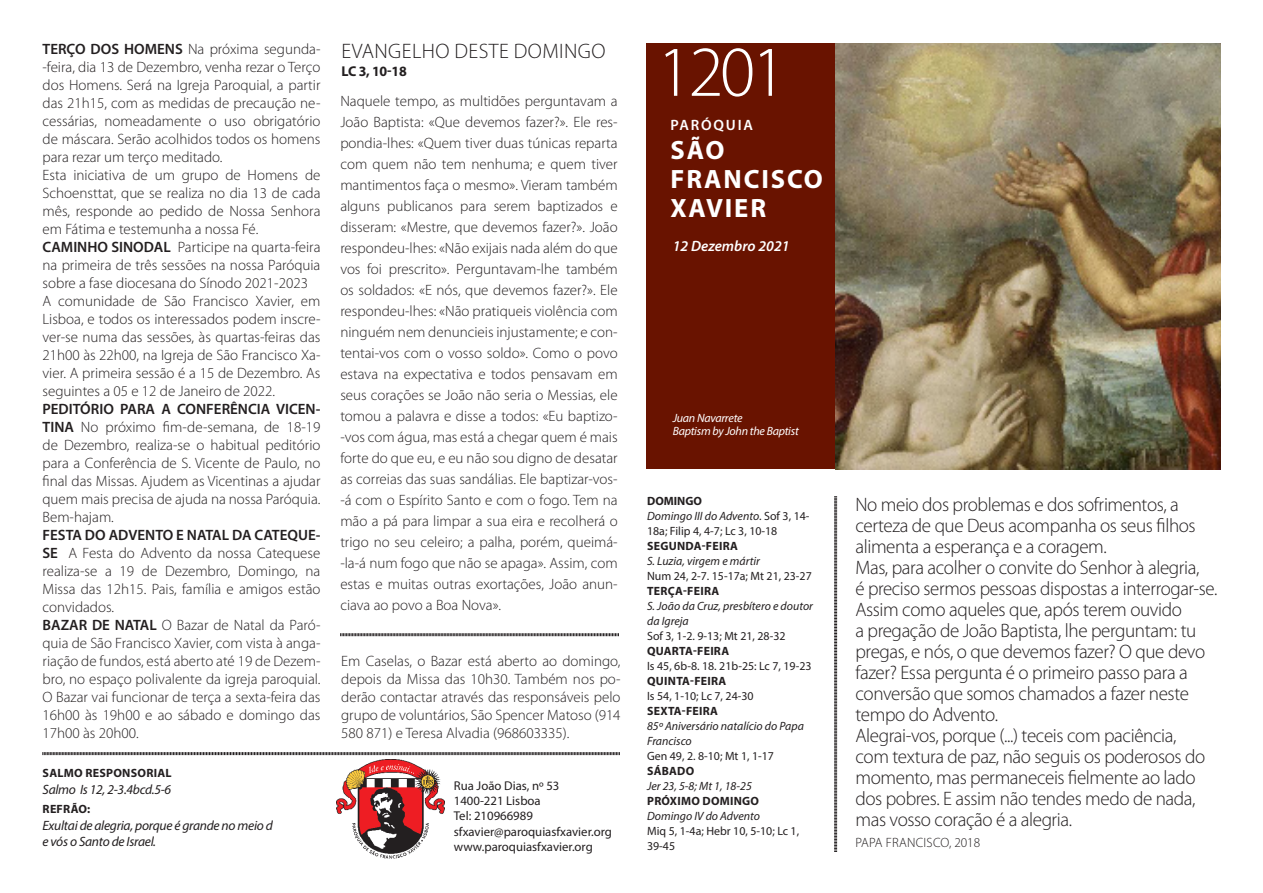
<style>
.page{position:relative;width:1263px;height:893px;background:#fff}
.page>*{position:absolute;margin:0;border:0;box-sizing:border-box;transform-origin:0 0}
.t1{font:300 72px "Myriad Pro";color:#fff}
.t2{font:700 26.55px "Myriad Pro";letter-spacing:.07em;color:#fff}
.t3{font:300 21px "Myriad Pro";letter-spacing:.02em;color:#231f20}
.t4{font:300 19.5px/21px "Myriad Pro";letter-spacing:-.02em;color:#231f20}
.t5{font:300 15px/18px "Myriad Pro";color:#231f20;text-align:justify}
.t6{font:italic 600 15px "Myriad Pro";color:#fff}
.t7{font:600 15px "Myriad Pro";letter-spacing:.12em;color:#fff}
.t8{font:700 14.25px "Myriad Pro";color:#231f20}
.t9{font:italic 13.5px/16.5px "Myriad Pro";letter-spacing:-.02em;color:#231f20}
.t10{font:300 13.5px "Myriad Pro";letter-spacing:.02em;color:#231f20}
.t11{font:12.75px "Myriad Pro";color:#231f20}
.t12{font:12px/15px "Myriad Pro";color:#231f20}
.t13{font:italic 12px/15px "Myriad Pro";color:#231f20}
.t14{font:700 12px "Myriad Pro";letter-spacing:.02em;color:#231f20}
.t15{font:italic 12px "Myriad Pro";letter-spacing:-.02em;color:#fff}
.t16{font:700 12px "Myriad Pro";color:#231f20}
.s1{font-weight:600}
.s2{font-style:italic}
</style>
<div class="page">
<svg style="left:42px;top:752px;width:578px;height:4px"></svg>
<svg style="left:340px;top:633px;width:279px;height:3px"></svg>
<img style="left:337px;top:759px;width:107px;height:100px">
<div style="left:646px;top:44px;width:574px;height:425px;background:#691300"></div>
<img style="left:836px;top:44px;width:384px;height:425px">
<svg style="left:834px;top:496px;width:4px;height:356px"></svg>
<p class="t5" style="left:43px;top:40px;width:279px"><span class="s1">TERÇO DOS HOMENS</span> Na próxima segunda--feira, dia 13 de Dezembro, venha rezar o Terço dos Homens. Será na Igreja Paroquial, a partir das 21h15, com as medidas de precaução ne&shy;cessárias, nomeadamente o uso obrigatório de máscara. Serão acolhidos todos os homens para rezar um terço meditado.</p>
<p class="t5" style="left:43px;top:166px;width:279px">Esta iniciativa de um grupo de Homens de Schoensttat, que se realiza no dia 13 de cada mês, responde ao pedido de Nossa Senhora em Fátima e testemunha a nossa Fé.</p>
<p class="t5" style="left:43px;top:238px;width:279px"><span class="s1">CAMINHO SINODAL</span> Participe na quarta-feira na primeira de três sessões na nossa Paróquia sobre a fase diocesana do Sínodo 2021-2023</p>
<p class="t5" style="left:43px;top:292px;width:279px">A comunidade de São Francisco Xavier, em Lisboa, e todos os interessados podem inscre&shy;ver-se numa das sessões, às quartas-feiras das 21h00 às 22h00, na Igreja de São Francisco Xa&shy;vier. A primeira sessão é a 15 de Dezembro. As seguintes a 05 e 12 de Janeiro de 2022.</p>
<p class="t5" style="left:43px;top:400px;width:279px"><span class="s1">PEDITÓRIO PARA A CONFERÊNCIA VICEN-TINA</span> No próximo fim-de-semana, de 18-19 de Dezembro, realiza-se o habitual peditório para a Conferência de S. Vicente de Paulo, no final das Missas. Ajudem as Vicentinas a ajudar quem mais precisa de ajuda na nossa Paróquia.<br>Bem-hajam.</p>
<p class="t5" style="left:43px;top:526px;width:279px"><span class="s1">FESTA DO ADVENTO E NATAL DA CATEQUE-SE</span> A Festa do Advento da nossa Catequese realiza-se a 19 de Dezembro, Domingo, na Missa das 12h15. Pais, família e amigos estão convidados.</p>
<p class="t5" style="left:43px;top:616px;width:279px"><span class="s1">BAZAR DE NATAL</span> O Bazar de Natal da Paró&shy;quia de São Francisco Xavier, com vista à anga&shy;riação de fundos, está aberto até 19 de Dezem&shy;bro, no espaço polivalente da igreja paroquial.<br>O Bazar vai funcionar de terça a sexta-feira das 16h00 às 19h00 e ao sábado e domingo das 17h00 às 20h00.</p>
<p class="t14" style="left:43px;top:765px;width:130px">SALMO RESPONSORIAL</p>
<p class="t9" style="left:43px;top:781px;width:130px">Salmo Is 12, 2-3.4bcd.5-6</p>
<p class="t14" style="left:43px;top:801px;width:49px">REFRÃO:</p>
<p class="t9" style="left:43px;top:817px;width:232px">Exultai de alegria, porque é grande no meio d e vós o Santo de Israel.</p>
<p class="t3" style="left:341px;top:40px;width:266px">EVANGELHO DESTE DOMINGO</p>
<p class="t8" style="left:341px;top:62px;width:67px">LC 3, 10-18</p>
<p class="t5" style="left:340px;top:91px;width:279px;line-height:21px">Naquele tempo, as multidões perguntavam a João Baptista: «Que devemos fazer?». Ele res&shy;pondia-lhes: «Quem tiver duas túnicas reparta com quem não tem nenhuma; e quem tiver mantimentos faça o mesmo». Vieram também alguns publicanos para serem baptizados e disseram: «Mestre, que devemos fazer?». João respondeu-lhes: «Não exijais nada além do que vos foi prescrito». Perguntavam-lhe também os soldados: «E nós, que devemos fazer?». Ele respondeu-lhes: «Não pratiqueis violência com ninguém nem denuncieis injustamente; e con&shy;tentai-vos com o vosso soldo». Como o povo estava na expectativa e todos pensavam em seus corações se João não seria o Messias, ele tomou a palavra e disse a todos: «Eu baptizo--vos com água, mas está a chegar quem é mais forte do que eu, e eu não sou digno de desatar as correias das suas sandálias. Ele baptizar-vos--á com o Espírito Santo e com o fogo. Tem na mão a pá para limpar a sua eira e recolherá o trigo no seu celeiro; a palha, porém, queimá--la-á num fogo que não se apaga». Assim, com estas e muitas outras exortações, João anun&shy;ciava ao povo a Boa Nova».</p>
<p class="t5" style="left:341px;top:652px;width:281px">Em Caselas, o Bazar está aberto ao domingo, depois da Missa das 10h30. Também nos po&shy;derão contactar através das responsáveis pelo grupo de voluntários, São Spencer Matoso (914<br>580 871) e Teresa Alvadia (968603335).</p>
<p class="t11" style="left:454px;top:778px;width:107px">Rua João Dias, nº 53</p>
<p class="t11" style="left:454px;top:793px;width:88px">1400-221 Lisboa</p>
<p class="t11" style="left:454px;top:808px;width:81px">Tel: 210966989</p>
<p class="t11" style="left:454px;top:823px;width:160px">sfxavier@paroquiasfxavier.org</p>
<p class="t11" style="left:454px;top:839px;width:140px">www.paroquiasfxavier.org</p>
<p class="t1" style="left:657px;top:32px;width:131px">1201</p>
<p class="t7" style="left:670px;top:115px;width:84px">PARÓQUIA</p>
<p class="t2" style="left:670px;top:133px;width:55px">SÃO</p>
<p class="t2" style="left:670px;top:162px;width:154px">FRANCISCO</p>
<p class="t2" style="left:670px;top:191px;width:97px">XAVIER</p>
<p class="t6" style="left:673px;top:237px;width:118px">12 Dezembro 2021</p>
<p class="t15" style="left:673px;top:410px;width:71px">Juan Navarrete</p>
<p class="t15" style="left:673px;top:424px;width:128px">Baptism by John the Baptist</p>
<p class="t16" style="left:647px;top:494px;width:57px">DOMINGO</p>
<p class="t12" style="left:647px;top:509px;width:164px"><span class="s2">Domingo III do Advento</span>. Sof 3, 14-<br>18a; Filip 4, 4-7; Lc 3, 10-18</p>
<p class="t14" style="left:647px;top:539px;width:92px">SEGUNDA-FEIRA</p>
<p class="t13" style="left:647px;top:554px;width:114px">S. Luzia, virgem e mártir</p>
<p class="t12" style="left:647px;top:569px;width:166px">Num 24, 2-7. 15-17a; Mt 21, 23-27</p>
<p class="t14" style="left:647px;top:584px;width:73px">TERÇA-FEIRA</p>
<p class="t13" style="left:647px;top:599px;width:167px">S. João da Cruz, presbítero e doutor da Igreja</p>
<p class="t12" style="left:647px;top:629px;width:140px">Sof 3, 1-2. 9-13; Mt 21, 28-32</p>
<p class="t14" style="left:647px;top:644px;width:83px">QUARTA-FEIRA</p>
<p class="t12" style="left:647px;top:659px;width:166px">Is 45, 6b-8. 18. 21b-25: Lc 7, 19-23</p>
<p class="t14" style="left:647px;top:674px;width:81px">QUINTA-FEIRA</p>
<p class="t12" style="left:647px;top:689px;width:108px">Is 54, 1-10; Lc 7, 24-30</p>
<p class="t14" style="left:647px;top:704px;width:72px">SEXTA-FEIRA</p>
<p class="t13" style="left:647px;top:719px;width:158px">85º Aniversário natalício do Papa<br>Francisco</p>
<p class="t12" style="left:647px;top:749px;width:128px">Gen 49, 2. 8-10; Mt 1, 1-17</p>
<p class="t14" style="left:647px;top:764px;width:49px">SÁBADO</p>
<p class="t13" style="left:647px;top:779px;width:106px">Jer 23, 5-8; Mt 1, 18-25</p>
<p class="t14" style="left:647px;top:794px;width:113px">PRÓXIMO DOMINGO</p>
<p class="t13" style="left:647px;top:809px;width:114px">Domingo IV do Advento</p>
<p class="t12" style="left:647px;top:824px;width:154px">Miq 5, 1-4a; Hebr 10, 5-10; Lc 1,<br>39-45</p>
<p class="t4" style="left:855px;top:494px;width:342px">No meio dos problemas e dos sofrimentos, a certeza de que Deus acompanha os seus filhos alimenta a esperança e a coragem.</p>
<p class="t4" style="left:855px;top:557px;width:345px">Mas, para acolher o convite do Senhor à alegria,</p>
<p class="t4" style="left:855px;top:578px;width:363px">é preciso sermos pessoas dispostas a interrogar-se.</p>
<p class="t4" style="left:855px;top:599px;width:351px">Assim como aqueles que, após terem ouvido<br>a pregação de João Baptista, lhe perguntam: tu pregas, e nós, o que devemos fazer? O que devo fazer? Essa pergunta é o primeiro passo para a conversão que somos chamados a fazer neste tempo do Advento.</p>
<p class="t4" style="left:855px;top:725px;width:351px">Alegrai-vos, porque (...) teceis com paciência, com textura de paz, não seguis os poderosos do momento, mas permaneceis fielmente ao lado dos pobres. E assim não tendes medo de nada, mas vosso coração é a alegria.</p>
<p class="t10" style="left:855px;top:835px;width:126px">PAPA FRANCISCO, 2018</p>
</div>
